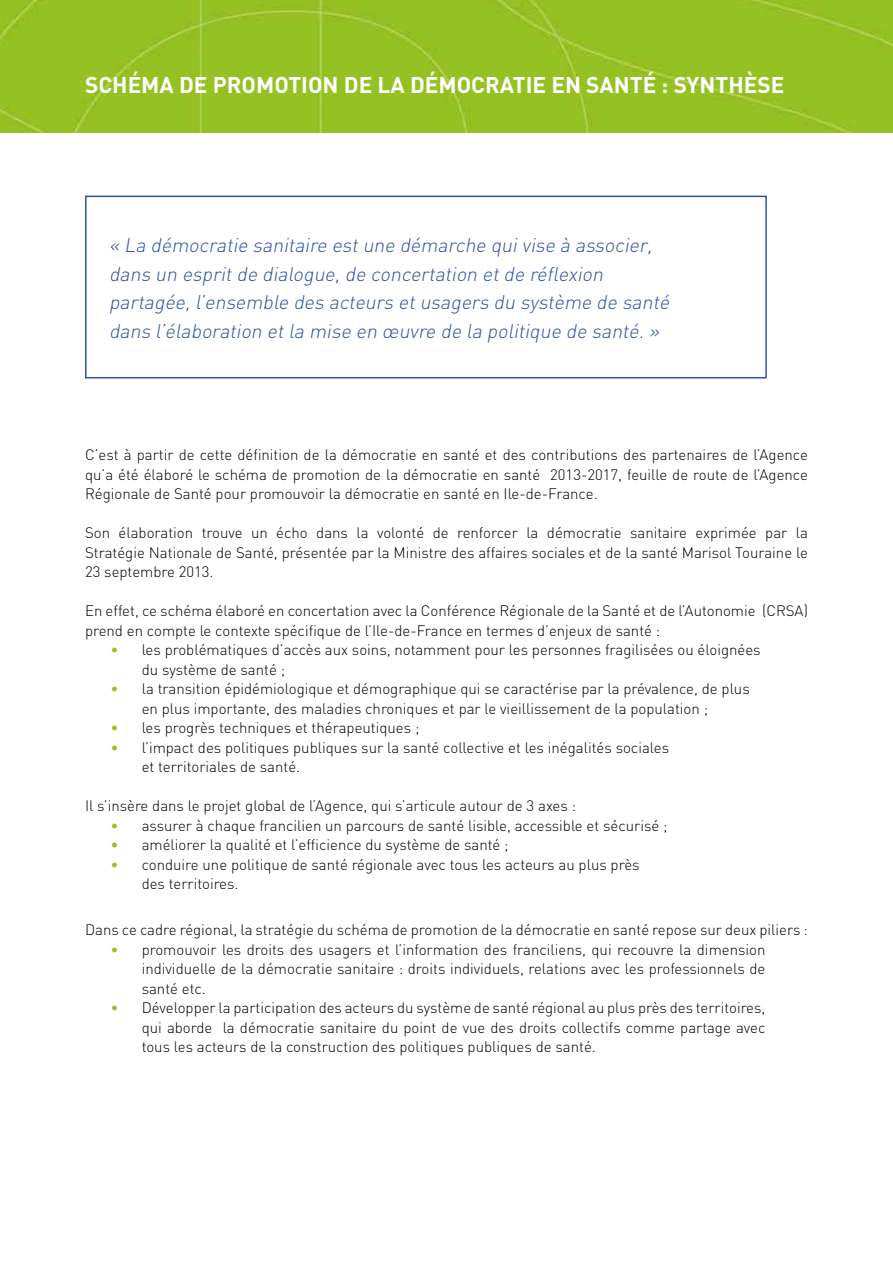
<style>
.page{position:relative;width:893px;height:1263px;background:#fff}
.page>*{position:absolute;margin:0;border:0;box-sizing:border-box;transform-origin:0 0}
.t1{font:700 22.5px "DIN";color:#fff}
.t2{font:italic 300 19.5px/28.5px "DIN";color:#2f52a0}
.t3{font:300 15px/19.5px "DIN";color:#000}
.s1{color:#95c123}
</style>
<div class="page">
<div style="left:0;top:0;width:893px;height:133px;background:#94c222"></div>
<div style="left:85px;top:196px;width:682px;height:182px;border:2px solid #2f52a0"></div>
<h1 class="t1" style="left:85px;top:70px;width:701px">SCHÉMA DE PROMOTION DE LA DÉMOCRATIE EN SANTÉ : SYNTHÈSE</h1>
<p class="t2" style="left:109px;top:231px;width:566px">« La démocratie sanitaire estune démarche quivise à associer, dans un espritde dialogue,de concertation etde réflexion partagée,l’ensemble des acteurs etusagers du système de santé dans l’élaboration etla mise en œuvre de la politique de santé.»</p>
<p class="t3" style="left:85px;top:445px;width:724px;text-align:justify">C’est à partir de cette définition de la démocratie en santé et des contributions des partenaires de l’Agence qu’a été élaboré le schéma de promotion de la démocratie en santé 2013-2017, feuille de route de l’Agence Régionale de Santé pour promouvoir la démocratie en santé en Ile-de-France.</p>
<p class="t3" style="left:85px;top:523px;width:724px;text-align:justify">Son élaboration trouve un écho dans la volonté de renforcer la démocratie sanitaire exprimée par la Stratégie Nationale de Santé, présentée par la Ministre des affaires sociales et de la santé Marisol Touraine le 23 septembre 2013.</p>
<p class="t3" style="left:85px;top:601px;width:724px">En effet, ce schéma élaboré en concertation avec la Conférence Régionale de la Santé et de l’Autonomie (CRSA) prend en compte le contexte spécifique de l’Ile-de-France en termes d’enjeux de santé :</p>
<p class="t3" style="left:142px;top:640px;width:620px;text-indent:-31px"><span class="s1">•</span> les problématiques d’accès aux soins, notamment pour les personnes fragilisées ou éloignées du système de santé ;</p>
<p class="t3" style="left:142px;top:679px;width:610px;text-indent:-31px"><span class="s1">•</span> la transition épidémiologique et démographique qui se caractérise par la prévalence, de plus en plus importante, des maladies chroniques et par le vieillissement de la population ;</p>
<p class="t3" style="left:111px;top:718px;width:310px"><span class="s1">•</span> les progrès techniques et thérapeutiques ;</p>
<p class="t3" style="left:142px;top:737px;width:529px;text-indent:-31px"><span class="s1">•</span> l’impact des politiques publiques sur la santé collective et les inégalités sociales et territoriales de santé.</p>
<p class="t3" style="left:85px;top:796px;width:492px">Il s’insère dans le projet global de l’Agence, qui s’articule autour de 3 axes :</p>
<p class="t3" style="left:111px;top:815px;width:558px"><span class="s1">•</span> assurer à chaque francilien un parcours de santé lisible, accessible et sécurisé ;</p>
<p class="t3" style="left:111px;top:835px;width:400px"><span class="s1">•</span> améliorer la qualité et l’efficience du système de santé ;</p>
<p class="t3" style="left:142px;top:854px;width:499px;text-indent:-31px"><span class="s1">•</span> conduire une politique de santé régionale avec tous les acteurs au plus près des territoires.</p>
<p class="t3" style="left:85px;top:920px;width:724px">Dans ce cadre régional, la stratégie du schéma de promotion de la démocratie en santé repose sur deux piliers :</p>
<p class="t3" style="left:142px;top:939px;width:625px;text-align:justify;text-indent:-31px"><span class="s1">•</span> promouvoir les droits des usagers et l’information des franciliens, qui recouvre la dimension individuelle de la démocratie sanitaire : droits individuels, relations avec les professionnels de santé etc.</p>
<p class="t3" style="left:142px;top:998px;width:625px;text-align:justify;text-indent:-31px"><span class="s1">•</span> Développer la participation des acteurs du système de santé régional au plus près des territoires, qui aborde la démocratie sanitaire du point de vue des droits collectifs comme partage avec tous les acteurs de la construction des politiques publiques de santé.</p>
</div>
